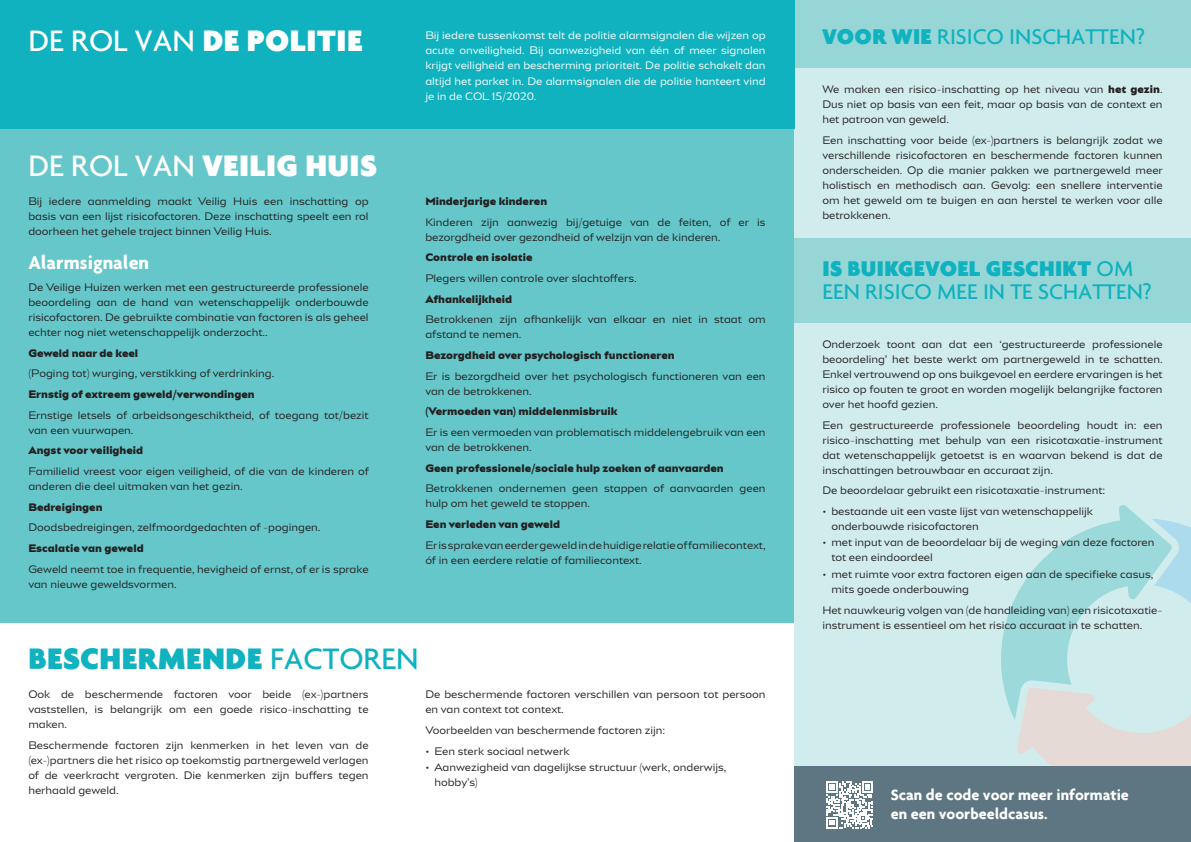
<style>
.page{position:relative;width:1191px;height:842px;background:#fff}
.page>*{position:absolute;margin:0;border:0;box-sizing:border-box;transform-origin:0 0}
.Titel_2{font:900 32px "Agenda";letter-spacing:.015em;color:#fff}
.Titel_2-2{font:900 32px "Agenda";letter-spacing:.015em;color:#0fb2be}
.Titel_2-3{font:500 23px/23px "Agenda";color:#0fb2be}
.Tussentitel_0{font:700 20px "Agenda";color:#fff}
.Kader_lichtblauw{font:700 16px/19.2px "Agenda";color:#fff}
.Broodtekst{font:10px/15px "Bw Aleta No 10";color:#231f20}
.Broodtekst-2{font:900 10px "Bw Aleta No 10";color:#231f20}
.Broodtekst-3{font:10px/15px "Bw Aleta No 10";color:#fff;text-align:justify}
.s1{font-weight:500}
.s2{font-weight:900}
</style>
<div class="page">
<div style="left:0;top:128px;width:794px;height:495px;background:#65c7c9"></div>
<div style="left:794px;top:0;width:397px;height:842px;background:#d1eced"></div>
<svg style="left:993px;top:505px;width:198px;height:262px"></svg>
<div style="left:794px;top:0;width:397px;height:67px;background:#96d6d7"></div>
<div style="left:794px;top:238px;width:397px;height:84px;background:#96d6d7"></div>
<div style="left:0;top:0;width:794px;height:129px;background:#0fb2be"></div>
<div style="left:794px;top:767px;width:397px;height:75px;background:#5d7682"></div>
<svg style="left:826px;top:781px;width:47px;height:47px"></svg>
<p class="Titel_2" style="left:28px;top:21px;width:336px"><span class="s1">DE ROL VAN</span> DE POLITIE</p>
<p class="Titel_2" style="left:28px;top:146px;width:350px"><span class="s1">DE ROL VAN</span> VEILIG HUIS</p>
<p class="Broodtekst" style="left:28px;top:194px;width:342px;text-align:justify">Bij iedere aanmelding maakt Veilig Huis een inschatting op basis van een lijst risicofactoren. Deze inschatting speelt een rol doorheen het gehele traject binnen Veilig Huis.</p>
<p class="Tussentitel_0" style="left:28px;top:251px;width:122px">Alarmsignalen</p>
<p class="Broodtekst" style="left:28px;top:280px;width:342px;text-align:justify">De Veilige Huizen werken met een gestructureerde professionele beoordeling aan de hand van wetenschappelijk onderbouwde risicofactoren. De gebruikte combinatie van factoren is als geheel echter nog niet wetenschappelijk onderzocht..</p>
<p class="Broodtekst-2" style="left:28px;top:347px;width:111px">Geweld naar de keel</p>
<p class="Broodtekst" style="left:28px;top:366px;width:247px">(Poging tot) wurging, verstikking of verdrinking.</p>
<p class="Broodtekst-2" style="left:28px;top:388px;width:228px">Ernstig of extreem geweld/verwondingen</p>
<p class="Broodtekst" style="left:28px;top:407px;width:342px">Ernstige letsels of arbeidsongeschiktheid, of toegang tot/bezit van een vuurwapen.</p>
<p class="Broodtekst-2" style="left:28px;top:444px;width:116px">Angst voor veiligheid</p>
<p class="Broodtekst" style="left:28px;top:464px;width:342px">Familielid vreest voor eigen veiligheid, of die van de kinderen of anderen die deel uitmaken van het gezin.</p>
<p class="Broodtekst-2" style="left:28px;top:501px;width:76px">Bedreigingen</p>
<p class="Broodtekst" style="left:28px;top:520px;width:294px">Doodsbedreigingen, zelfmoordgedachten of -pogingen.</p>
<p class="Broodtekst-2" style="left:28px;top:542px;width:117px">Escalatie van geweld</p>
<p class="Broodtekst" style="left:28px;top:561px;width:342px">Geweld neemt toe in frequentie, hevigheid of ernst, of er is sprake van nieuwe geweldsvormen.</p>
<p class="Broodtekst-3" style="left:425px;top:28px;width:342px">Bij iedere tussenkomst telt de politie alarmsignalen die wijzen op acute onveiligheid. Bij aanwezigheid van één of meer signalen krijgt veiligheid en bescherming prioriteit. De politie schakelt dan altijd het parket in. De alarmsignalen die de politie hanteert vind je in de COL 15/2020.</p>
<p class="Broodtekst-2" style="left:425px;top:195px;width:123px">Minderjarige kinderen</p>
<p class="Broodtekst" style="left:425px;top:214px;width:342px">Kinderen zijn aanwezig bij/getuige van de feiten, of er is bezorgdheid over gezondheid of welzijn van de kinderen.</p>
<p class="Broodtekst-2" style="left:425px;top:251px;width:109px">Controle en isolatie</p>
<p class="Broodtekst" style="left:425px;top:271px;width:213px">Plegers willen controle over slachtoffers.</p>
<p class="Broodtekst-2" style="left:425px;top:293px;width:88px">Afhankelijkheid</p>
<p class="Broodtekst" style="left:425px;top:312px;width:342px">Betrokkenen zijn afhankelijk van elkaar en niet in staat om afstand te nemen.</p>
<p class="Broodtekst-2" style="left:425px;top:349px;width:251px">Bezorgdheid over psychologisch functioneren</p>
<p class="Broodtekst" style="left:425px;top:368px;width:342px">Er is bezorgdheid over het psychologisch functioneren van een van de betrokkenen.</p>
<p class="Broodtekst-2" style="left:425px;top:405px;width:194px">(Vermoeden van) middelenmisbruik</p>
<p class="Broodtekst" style="left:425px;top:425px;width:342px">Er is een vermoeden van problematisch middelengebruik van een van de betrokkenen.</p>
<p class="Broodtekst-2" style="left:425px;top:462px;width:300px">Geen professionele/sociale hulp zoeken of aanvaarden</p>
<p class="Broodtekst" style="left:425px;top:481px;width:342px">Betrokkenen ondernemen geen stappen of aanvaarden geen hulp om het geweld te stoppen.</p>
<p class="Broodtekst-2" style="left:425px;top:518px;width:136px">Een verleden van geweld</p>
<p class="Broodtekst" style="left:425px;top:537px;width:342px">Er is sprake van eerder geweld in de huidige relatie of familiecontext, óf in een eerdere relatie of familiecontext.</p>
<p class="Titel_2-2" style="left:29px;top:639px;width:392px">BESCHERMENDE <span class="s1">FACTOREN</span></p>
<p class="Broodtekst" style="left:28px;top:687px;width:342px;text-align:justify">Ook de beschermende factoren voor beide (ex-)partners vaststellen, is belangrijk om een goede risico-inschatting te maken.</p>
<p class="Broodtekst" style="left:28px;top:738px;width:342px;text-align:justify">Beschermende factoren zijn kenmerken in het leven van de (ex-)partners die het risico op toekomstig partnergeweld verlagen of de veerkracht vergroten. Die kenmerken zijn buffers tegen herhaald geweld.</p>
<p class="Broodtekst" style="left:425px;top:687px;width:342px">De beschermende factoren verschillen van persoon tot persoon en van context tot context.</p>
<p class="Broodtekst" style="left:425px;top:723px;width:241px">Voorbeelden van beschermende factoren zijn:</p>
<p class="Broodtekst" style="left:425px;top:744px;width:146px">• Een sterk sociaal netwerk</p>
<p class="Broodtekst" style="left:434px;top:760px;width:294px;text-indent:-9px">• Aanwezigheid van dagelijkse structuur (werk, onderwijs, hobby’s)</p>
<p class="Titel_2-3" style="left:822px;top:25px;width:324px"><span class="s2">VOOR WIE</span> RISICO INSCHATTEN?</p>
<p class="Broodtekst" style="left:822px;top:82px;width:342px;text-align:justify">We maken een risico-inschatting op het niveau van <span class="s2">het gezin</span>.<br>Dus niet op basis van een feit, maar op basis van de context en het patroon van geweld.</p>
<p class="Broodtekst" style="left:822px;top:133px;width:342px;text-align:justify">Een inschatting voor beide (ex-)partners is belangrijk zodat we verschillende risicofactoren en beschermende factoren kunnen onderscheiden. Op die manier pakken we partnergeweld meer holistisch en methodisch aan. Gevolg: een snellere interventie om het geweld om te buigen en aan herstel te werken voor alle betrokkenen.</p>
<p class="Titel_2-3" style="left:822px;top:256px;width:331px"><span class="s2">IS BUIKGEVOEL GESCHIKT</span> OM<br>EEN RISICO MEE IN TE SCHATTEN?</p>
<p class="Broodtekst" style="left:822px;top:337px;width:342px;text-align:justify">Onderzoek toont aan dat een ‘gestructureerde professionele beoordeling’ het beste werkt om partnergeweld in te schatten.<br>Enkel vertrouwend op ons buikgevoel en eerdere ervaringen is het risico op fouten te groot en worden mogelijk belangrijke factoren over het hoofd gezien.</p>
<p class="Broodtekst" style="left:822px;top:418px;width:342px;text-align:justify">Een gestructureerde professionele beoordeling houdt in: een risico-inschatting met behulp van een risicotaxatie-instrument dat wetenschappelijk getoetst is en waarvan bekend is dat de inschattingen betrouwbaar en accuraat zijn.</p>
<p class="Broodtekst" style="left:822px;top:483px;width:284px">De beoordelaar gebruikt een risicotaxatie-instrument:</p>
<p class="Broodtekst" style="left:831px;top:504px;width:263px;text-indent:-9px">• bestaande uit een vaste lijst van wetenschappelijk onderbouwde risicofactoren</p>
<p class="Broodtekst" style="left:831px;top:535px;width:325px;text-indent:-9px">• met input van de beoordelaar bij de weging van deze factoren tot een eindoordeel</p>
<p class="Broodtekst" style="left:831px;top:567px;width:323px;text-indent:-9px">• met ruimte voor extra factoren eigen aan de specifieke casus, mits goede onderbouwing</p>
<p class="Broodtekst" style="left:822px;top:602px;width:342px">Het nauwkeurig volgen van (de handleiding van) een risicotaxatie&shy;instrument is essentieel om het risico accuraat in te schatten.</p>
<p class="Kader_lichtblauw" style="left:891px;top:784px;width:239px">Scan de code voor meer informatie en een voorbeeldcasus.</p>
</div>
